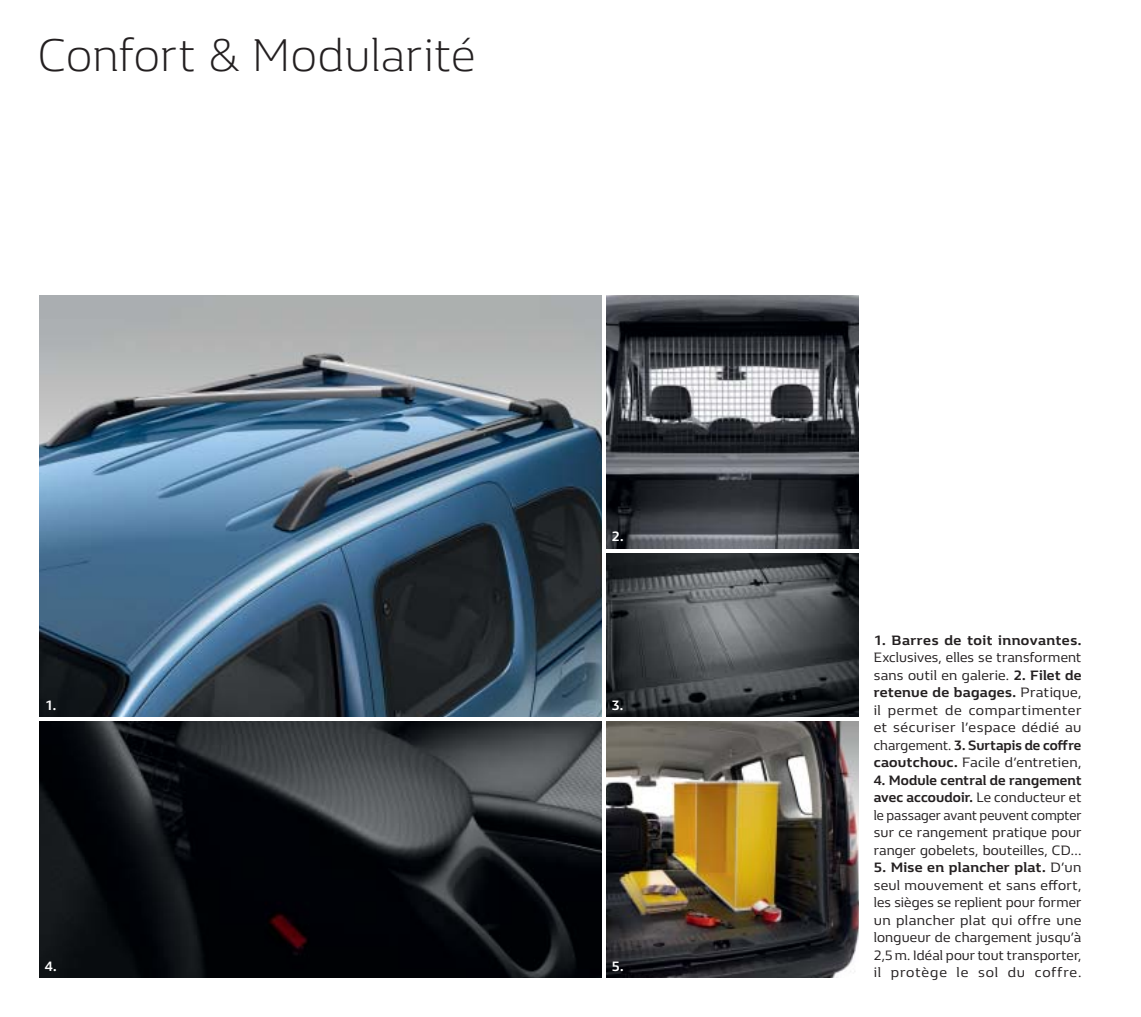
<style>
.page{position:relative;width:1141px;height:1017px;background:#fff}
.page>*{position:absolute;margin:0;border:0;box-sizing:border-box;transform-origin:0 0}
.t1{font:300 47.25px "Renault Life";letter-spacing:.005em;color:#231f20}
.t2{font:14px/17.5px "Renault Life";letter-spacing:.015em;color:#231f20;text-align:justify}
.t3{font:14px/17.5px "Renault Life";letter-spacing:.015em;color:#231f20;text-align:justify;scale:1.05 1}
.t4{font:700 14px "Renault Life";letter-spacing:.03em;color:#231f20;scale:1.05 1}
.t5{font:700 14px "Renault Life";color:#fff}
.s1{font-weight:700}
</style>
<div class="page">
<img style="left:40px;top:722px;width:561px;height:255px">
<img style="left:606px;top:553px;width:253px;height:164px">
<img style="left:606px;top:295px;width:253px;height:253px">
<img style="left:40px;top:295px;width:561px;height:422px">
<img style="left:606px;top:722px;width:253px;height:255px">
<h1 class="t1" style="left:38px;top:38px;width:439px">Confort &amp; Modularité</h1>
<p class="t5" style="left:45px;top:700px;width:13px">1.</p>
<p class="t5" style="left:612px;top:531px;width:13px">2.</p>
<p class="t5" style="left:612px;top:700px;width:13px">3.</p>
<p class="t5" style="left:45px;top:961px;width:13px">4.</p>
<p class="t5" style="left:612px;top:961px;width:13px">5.</p>
<p class="t4" style="left:874px;top:635px;width:199px">1. Barres de toit innovantes.</p>
<p class="t2" style="left:874px;top:650px;width:209px">Exclusives, elles se transforment sans outil en galerie. <span class="s1">2. Filet de retenue de bagages.</span> Pratique, il permet de compartimenter et sécuriser l’espace dédié au chargement. <span class="s1">3. Surtapis de coffre caoutchouc.</span> Facile d’entretien,</p>
<p class="t2" style="left:874px;top:772px;width:209px"><span class="s1">4. Module central de rangement avec accoudoir.</span> Le conducteur et le passager avant peuvent compter sur ce rangement pratique pour ranger gobelets, bouteilles, CD…</p>
<p class="t3" style="left:874px;top:860px;width:199px"><span class="s1">5. Mise en plancher plat.</span> D’un seul mouvement et sans effort, les sièges se replient pour former un plancher plat qui offre une longueur de chargement jusqu’à 2,5 m. Idéal pour tout transporter, il protège le sol du coffre.</p>
</div>
